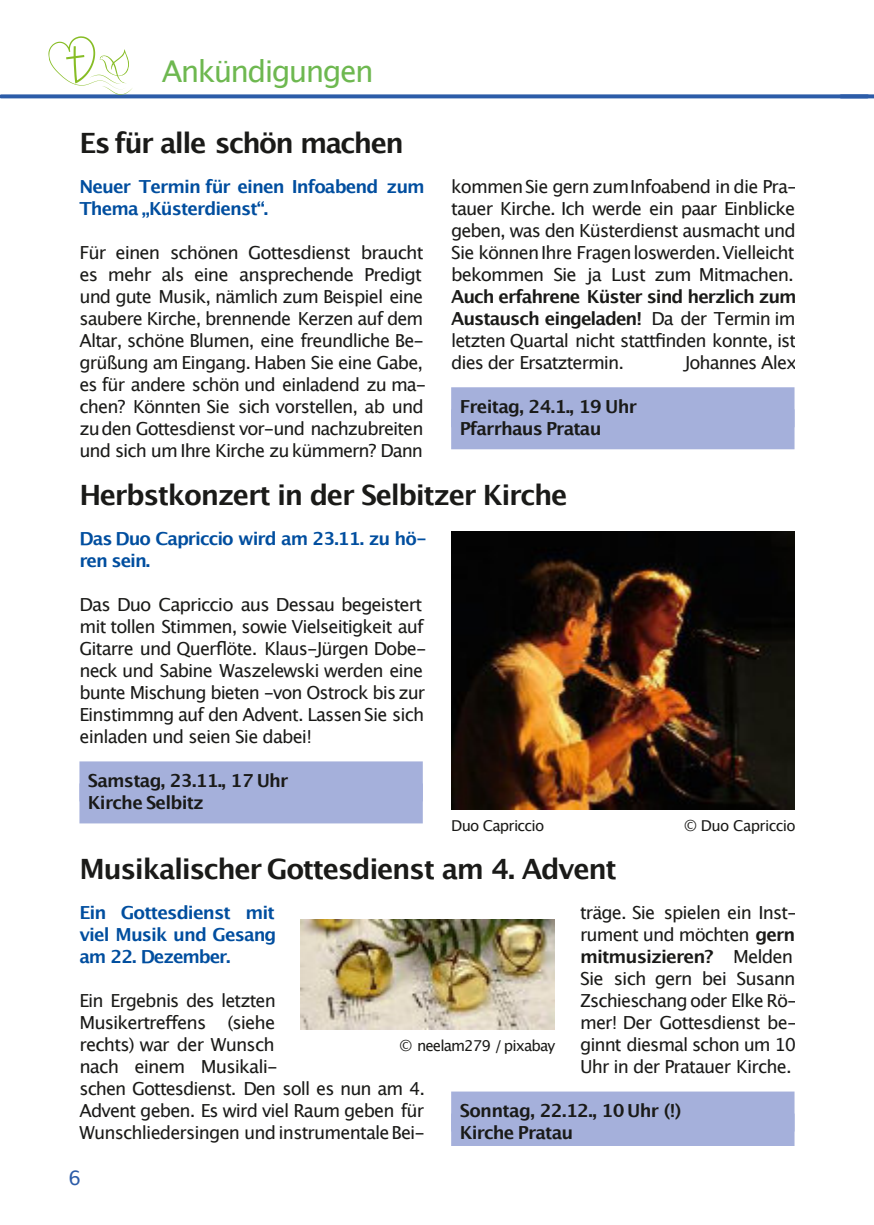
<style>
.page{position:relative;width:874px;height:1225px;background:#fff}
.page>*{position:absolute;margin:0;border:0;box-sizing:border-box;transform-origin:0 0}
.t1{font:30px "Lucida Grande";letter-spacing:-.055em;color:#6eb850}
.t2{font:700 28px "Lucida Grande";letter-spacing:-.05em;color:#1a1a18}
.t3{font:20px "Lucida Grande";color:#2c5ca8}
.t4{font:18px/22px "Lucida Grande";letter-spacing:-.05em;color:#1a1a18}
.t5{font:700 18px/22px "Lucida Grande";letter-spacing:-.05em;color:#004e9f}
.t6{font:700 18px/22px "Lucida Grande";letter-spacing:-.045em;color:#1a1a18}
.t7{font:15px "Lucida Grande";letter-spacing:-.05em;color:#1a1a18}
.s1{font-weight:700}
</style>
<div class="page">
<svg style="left:867px;top:94px;width:6px;height:4px"></svg>
<svg style="left:1px;top:94px;width:866px;height:4px;background:#3f6aaf"></svg>
<div style="left:79px;top:761px;width:343px;height:40px;background:#a5b0db"></div>
<div style="left:79px;top:783px;width:343px;height:40px;background:#a5b0db"></div>
<img style="left:451px;top:531px;width:343px;height:278px">
<div style="left:451px;top:387px;width:343px;height:40px;background:#a5b0db"></div>
<div style="left:451px;top:409px;width:343px;height:40px;background:#a5b0db"></div>
<div style="left:451px;top:1091px;width:343px;height:40px;background:#a5b0db"></div>
<div style="left:451px;top:1113px;width:343px;height:32px;background:#a5b0db"></div>
<img style="left:300px;top:919px;width:254px;height:110px">
<svg style="left:48px;top:36px;width:85px;height:59px"></svg>
<h1 class="t1" style="left:162px;top:58px;width:213px">Ankündigungen</h1>
<h2 class="t2" style="left:79px;top:131px;width:326px">Es für alle schön machen</h2>
<p class="t5" style="left:79px;top:177px;width:347px">Neuer Termin für einen Infoabend zum<br>Thema „Küsterdienst“.</p>
<p class="t4" style="left:79px;top:243px;width:348px">Für einen schönen Gottesdienst braucht es mehr als eine ansprechende Predigt und gute Musik, nämlich zum Beispiel eine saubere Kirche, brennende Kerzen auf dem Altar, schöne Blumen, eine freundliche Be&shy;grüßung am Eingang. Haben Sie eine Gabe, es für andere schön und einladend zu ma&shy;chen? Könnten Sie sich vorstellen, ab und zuden Gottesdienst vor-und nachzubreiten und sich um Ihre Kirche zu kümmern? Dann</p>
<p class="t4" style="left:451px;top:177px;width:348px">kommenSie gern zumInfoabend in die Pra&shy;tauer Kirche. Ich werde ein paar Einblicke geben, was den Küsterdienst ausmacht und Sie können Ihre Fragen loswerden.Vielleicht bekommen Sie ja Lust zum Mitmachen.</p>
<p class="t4" style="left:451px;top:287px;width:347px;text-align:justify"><span class="s1">Auch erfahrene Küster sind herzlich zum Austausch eingeladen!</span> Da der Termin im letzten Quartal nicht stattfinden konnte, ist dies der Ersatztermin.</p>
<p class="t4" style="left:684px;top:353px;width:114px">Johannes Alex</p>
<p class="t6" style="left:459px;top:397px;width:179px">Freitag, 24.1., 19 Uhr<br>Pfarrhaus Pratau</p>
<h2 class="t2" style="left:79px;top:483px;width:489px">Herbstkonzert in der Selbitzer Kirche</h2>
<p class="t5" style="left:79px;top:529px;width:349px">Das Duo Capriccio wird am 23.11. zu hö&shy;ren sein.</p>
<p class="t4" style="left:79px;top:595px;width:348px">Das Duo Capriccio aus Dessau begeistert mit tollen Stimmen, sowie Vielseitigkeit auf Gitarre und Querflöte. Klaus-Jürgen Dobe&shy;neck und Sabine Waszelewski werden eine bunte Mischung bieten -von Ostrock bis zur Einstimmng auf den Advent. Lassen Sie sich einladen und seien Sie dabei!</p>
<p class="t6" style="left:88px;top:771px;width:202px">Samstag, 23.11., 17 Uhr<br>Kirche Selbitz</p>
<p class="t7" style="left:451px;top:819px;width:95px">Duo Capriccio</p>
<p class="t7" style="left:683px;top:819px;width:113px">© Duo Capriccio</p>
<h2 class="t2" style="left:79px;top:857px;width:538px">Musikalischer Gottesdienst am 4. Advent</h2>
<p class="t4" style="left:579px;top:903px;width:219px">träge. Sie spielen ein Inst&shy;rument und möchten <span class="s1">gern mitmusizieren?</span> Melden<br>Sie sich gern bei Susann<br>Zschieschang oder Elke Rö&shy;mer! Der Gottesdienst be&shy;ginnt diesmal schon um 10<br>Uhr in der Pratauer Kirche.</p>
<p class="t6" style="left:459px;top:1101px;width:223px">Sonntag, 22.12., 10 Uhr (!)<br>Kirche Pratau</p>
<p class="t5" style="left:79px;top:903px;width:198px;text-align:justify">Ein Gottesdienst mit viel Musik und Gesang am 22. Dezember.</p>
<p class="t4" style="left:79px;top:991px;width:347px">Ein Ergebnis des letzten<br>Musikertreffens (siehe<br>rechts) war der Wunsch<br>nach einem Musikali-<br>schen Gottesdienst. Den soll es nun am 4.<br>Advent geben. Es wird viel Raum geben für<br>Wunschliedersingen und instrumentaleBei-</p>
<p class="t7" style="left:399px;top:1039px;width:157px">© neelam279 / pixabay</p>
<p class="t3" style="left:69px;top:1169px;width:14px">6</p>
</div>
